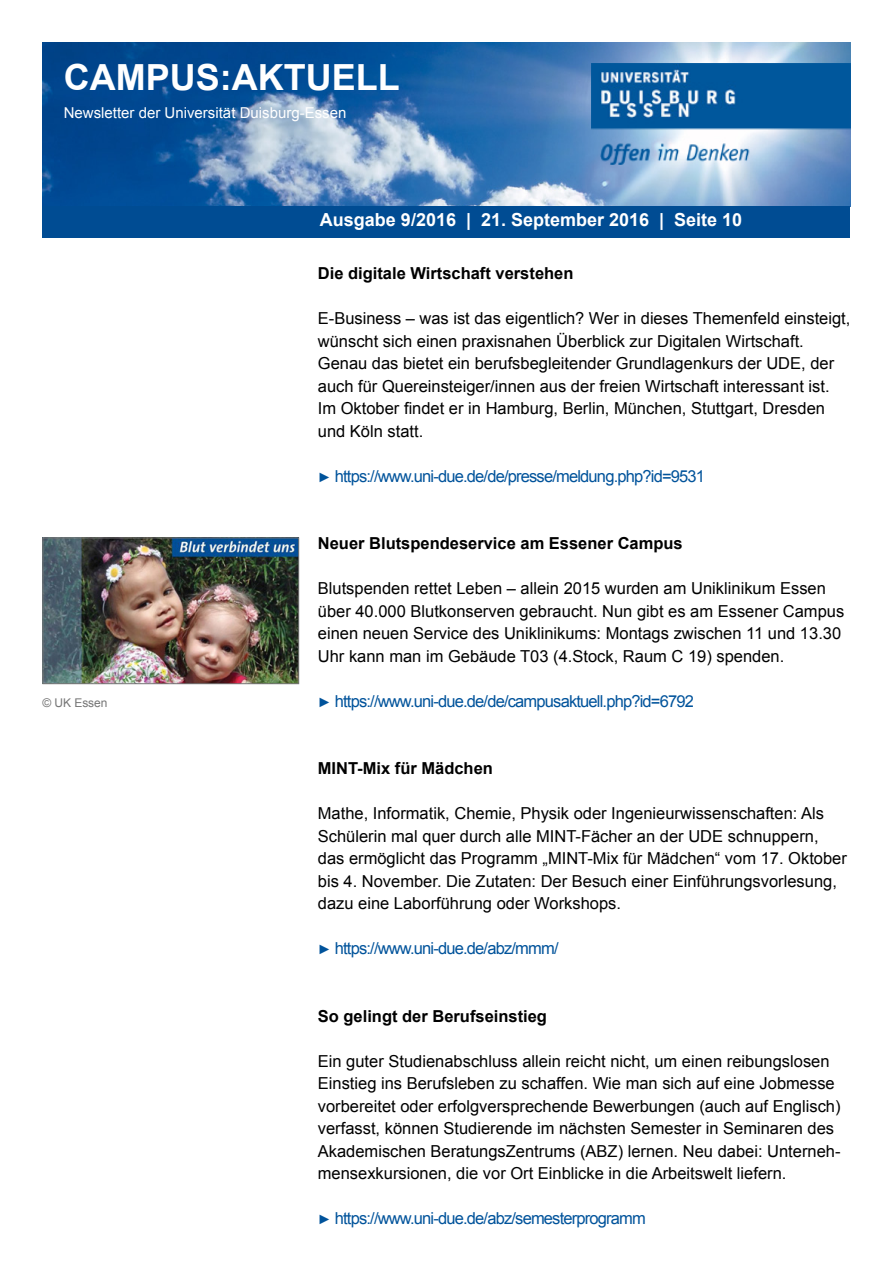
<style>
.page{position:relative;width:893px;height:1263px;background:#fff}
.page>*{position:absolute;margin:0;border:0;box-sizing:border-box;transform-origin:0 0}
.t1{font:700 36px "Arial";color:#fff}
.t2{font:700 18px "Arial";color:#fff}
.t3{font:16.5px/22.5px "Arial";color:#000}
.t4{font:16.5px "Arial";letter-spacing:-.05em;color:#00539b}
.t5{font:700 16.5px "Arial";color:#000}
.t6{font:15px "Arial";color:#fff}
.t7{font:12px "Arial";letter-spacing:-.005em;color:#767676}
.s1{font-size:13.5px}
</style>
<div class="page">
<img style="left:43px;top:43px;width:807px;height:163px">
<img style="left:591px;top:64px;width:259px;height:100px">
<div style="left:43px;top:206px;width:807px;height:32px;background:#004c93"></div>
<img style="left:45px;top:539px;width:252px;height:143px">
<div style="left:43px;top:537px;width:256px;height:147px;border:1px solid #767676"></div>
<h1 class="t1" style="left:64px;top:53px;width:337px">CAMPUS:AKTUELL</h1>
<p class="t6" style="left:64px;top:103px;width:284px">Newsletter der Universität Duisburg-Essen</p>
<p class="t7" style="left:43px;top:695px;width:66px">© UK Essen</p>
<p class="t2" style="left:320px;top:208px;width:424px">Ausgabe 9/2016 | 21. September 2016 | Seite 10</p>
<p class="t5" style="left:318px;top:262px;width:257px">Die digitale Wirtschaft verstehen</p>
<p class="t3" style="left:318px;top:307px;width:534px">E-Business – was ist das eigentlich? Wer in dieses Themenfeld einsteigt, wünscht sich einen praxisnahen Überblick zur Digitalen Wirtschaft.<br>Genau das bietet ein berufsbegleitender Grundlagenkurs der UDE, der auch für Quereinsteiger/innen aus der freien Wirtschaft interessant ist.<br>Im Oktober findet er in Hamburg, Berlin, München, Stuttgart, Dresden und Köln statt.</p>
<p class="t4" style="left:318px;top:465px;width:389px"><span class="s1">►</span> https://www.uni-due.de/de/presse/meldung.php?id=9531</p>
<p class="t5" style="left:318px;top:532px;width:366px">Neuer Blutspendeservice am Essener Campus</p>
<p class="t3" style="left:318px;top:577px;width:528px">Blutspenden rettet Leben – allein 2015 wurden am Uniklinikum Essen über 40.000 Blutkonserven gebraucht. Nun gibt es am Essener Campus einen neuen Service des Uniklinikums: Montags zwischen 11 und 13.30<br>Uhr kann man im Gebäude T03 (4.Stock, Raum C 19) spenden.</p>
<p class="t4" style="left:318px;top:690px;width:378px"><span class="s1">►</span> https://www.uni-due.de/de/campusaktuell.php?id=6792</p>
<p class="t5" style="left:318px;top:757px;width:177px">MINT-Mix für Mädchen</p>
<p class="t3" style="left:318px;top:802px;width:531px">Mathe, Informatik, Chemie, Physik oder Ingenieurwissenschaften: Als Schülerin mal quer durch alle MINT-Fächer an der UDE schnuppern, das ermöglicht das Programm „MINT-Mix für Mädchen“ vom 17. Oktober bis 4. November. Die Zutaten: Der Besuch einer Einführungsvorlesung, dazu eine Laborführung oder Workshops.</p>
<p class="t4" style="left:318px;top:937px;width:242px"><span class="s1">►</span> https://www.uni-due.de/abz/mmm/</p>
<p class="t5" style="left:318px;top:1005px;width:231px">So gelingt der Berufseinstieg</p>
<p class="t3" style="left:318px;top:1050px;width:524px">Ein guter Studienabschluss allein reicht nicht, um einen reibungslosen Einstieg ins Berufsleben zu schaffen. Wie man sich auf eine Jobmesse vorbereitet oder erfolgversprechende Bewerbungen (auch auf Englisch) verfasst, können Studierende im nächsten Semester in Seminaren des Akademischen BeratungsZentrums (ABZ) lernen. Neu dabei: Unterneh&shy;mensexkursionen, die vor Ort Einblicke in die Arbeitswelt liefern.</p>
<p class="t4" style="left:318px;top:1207px;width:330px"><span class="s1">►</span> https://www.uni-due.de/abz/semesterprogramm</p>
</div>
